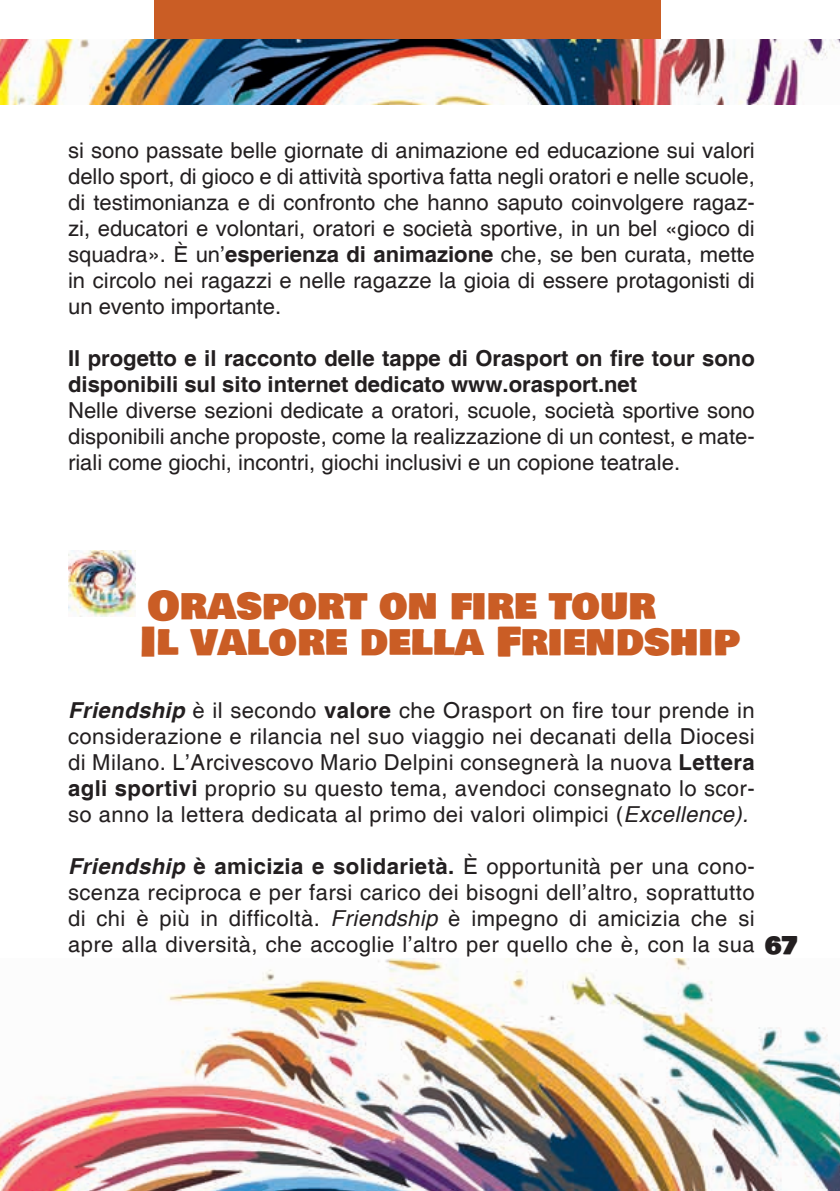
<style>
.page{position:relative;width:840px;height:1191px;background:#fff}
.page>*{position:absolute;margin:0;border:0;box-sizing:border-box;transform-origin:0 0}
.t1{font:40px/36px "Bowlby One SC";color:#ca5d25}
.t2{font:22px/26px "Helvetica";letter-spacing:.02em;color:#231f20;text-align:justify}
.t3{font:700 22px/26px "Helvetica";color:#231f20}
.s1{font-weight:700}
.s2{font-weight:700;font-style:italic}
.s3{font-style:italic}
.s4{font-family:"Bowlby One SC";font-size:24px}
</style>
<div class="page">
<div style="left:154px;top:0;width:506px;height:61px;background:#ca5d25"></div>
<img style="left:0;top:40px;width:839px;height:65px">
<img style="left:0;top:958px;width:839px;height:233px">
<img style="left:68px;top:550px;width:68px;height:67px">
<p class="t2" style="left:68px;top:138px;width:688px">si sono passate belle giornate di animazione ed educazione sui valori dello sport, di gioco e di attività sportiva fatta negli oratori e nelle scuole, di testimonianza e di confronto che hanno saputo coinvolgere ragaz&shy;zi, educatori e volontari, oratori e società sportive, in un bel «gioco di squadra». È un’<span class="s1">esperienza di animazione</span> che, se ben curata, mette in circolo nei ragazzi e nelle ragazze la gioia di essere protagonisti di un evento importante.</p>
<p class="t3" style="left:68px;top:346px;width:687px">Il progetto e il racconto delle tappe di Orasport on fire tour sono disponibili sul sito internet dedicato www.orasport.net</p>
<p class="t2" style="left:68px;top:398px;width:687px">Nelle diverse sezioni dedicate a oratori, scuole, società sportive sono disponibili anche proposte, come la realizzazione di un contest, e mate&shy;riali come giochi, incontri, giochi inclusivi e un copione teatrale.</p>
<h1 class="t1" style="left:140px;top:588px;width:601px">Orasport on fire tour<br>Il valore della Friendship</h1>
<p class="t2" style="left:68px;top:698px;width:687px"><span class="s2">Friendship</span> è il secondo <span class="s1">valore</span> che Orasport on fire tour prende in considerazione e rilancia nel suo viaggio nei decanati della Diocesi di Milano. L’Arcivescovo Mario Delpini consegnerà la nuova <span class="s1">Lettera agli sportivi</span> proprio su questo tema, avendoci consegnato lo scor&shy;so anno la lettera dedicata al primo dei valori olimpici (<span class="s3">Excellence).</span></p>
<p class="t2" style="left:68px;top:854px;width:687px"><span class="s2">Friendship</span> <span class="s1">è amicizia e solidarietà.</span> È opportunità per una cono&shy;scenza reciproca e per farsi carico dei bisogni dell’altro, soprattutto di chi è più in difficoltà. <span class="s3">Friendship</span> è impegno di amicizia che si</p>
<p class="t2" style="left:68px;top:932px;width:731px">apre alla diversità, che accoglie l’altro per quello che è, con la sua <span class="s4">67</span></p>
</div>
